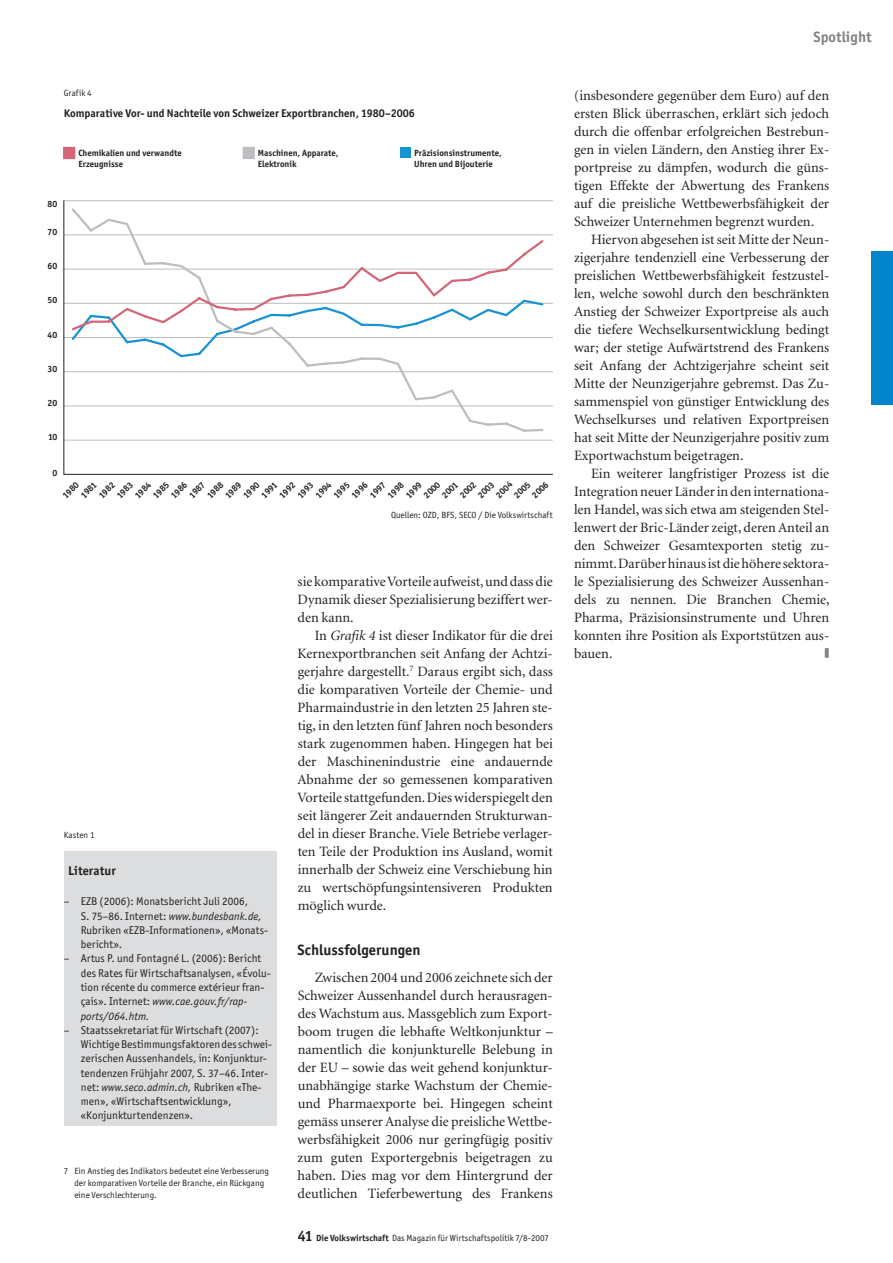
<style>
.page{position:relative;width:893px;height:1263px;background:#fff}
.page>*{position:absolute;margin:0;border:0;box-sizing:border-box;transform-origin:0 0}
.t1{font:700 15px "Officina San ITC";letter-spacing:.005em;color:#231f20}
.t2{font:700 15px "Officina San ITC";letter-spacing:.005em;color:#808285}
.t3{font:14.25px/18px "Minion";color:#231f20;text-align:justify}
.t4{font:700 12.75px "Officina San ITC";letter-spacing:.005em;color:#231f20}
.t5{font:11.25px/14.2px "Officina San ITC";letter-spacing:.005em;color:#231f20}
.t6{font:700 11.25px "Officina San ITC";letter-spacing:.005em;color:#231f20}
.t7{font:700 9px/10.5px "Officina San ITC";color:#231f20}
.t8{font:9px/12px "Officina San ITC";letter-spacing:.005em;color:#231f20}
.s1{font-style:italic}
.s2{font-weight:700;font-size:15px}
.s3{font-weight:700}
</style>
<div class="page">
<div style="left:872px;top:252px;width:21px;height:153px;background:#0084ca"></div>
<div style="left:64px;top:851px;width:212px;height:274px;background:#dcdddf"></div>
<div style="left:64px;top:148px;width:11px;height:10px;background:#d36677"></div>
<div style="left:63px;top:147px;width:12px;height:12px;border:2px solid #d36677"></div>
<div style="left:243px;top:148px;width:11px;height:10px;background:#bcbdc0"></div>
<div style="left:243px;top:147px;width:12px;height:12px;border:2px solid #bcbdc0"></div>
<div style="left:400px;top:148px;width:10px;height:10px;background:#1893d2"></div>
<svg style="left:63px;top:200px;width:490px;height:275px"></svg>
<p class="t8" style="left:64px;top:86px;width:30px">Grafik 4</p>
<p class="t6" style="left:64px;top:106px;width:353px">Komparative Vor- und Nachteile von Schweizer Exportbranchen, 1980–2006</p>
<p class="t7" style="left:48px;top:198px;width:11px">80</p>
<p class="t7" style="left:48px;top:227px;width:11px">70</p>
<p class="t7" style="left:48px;top:261px;width:11px">60</p>
<p class="t7" style="left:48px;top:295px;width:11px">50</p>
<p class="t7" style="left:48px;top:329px;width:11px">40</p>
<p class="t7" style="left:48px;top:363px;width:11px">30</p>
<p class="t7" style="left:48px;top:398px;width:11px">20</p>
<p class="t7" style="left:48px;top:432px;width:11px">10</p>
<p class="t7" style="left:52px;top:468px;width:6px">0</p>
<p class="t7" style="left:78px;top:148px;width:105px">Chemikalien und verwandte<br>Erzeugnisse</p>
<p class="t7" style="left:258px;top:148px;width:82px">Maschinen, Apparate,<br>Elektronik</p>
<p class="t7" style="left:414px;top:148px;width:89px">Präzisionsinstrumente,<br>Uhren und Bijouterie</p>
<p class="t7" style="left:439px;top:493px;width:21px;rotate:-45deg">2001</p>
<p class="t7" style="left:457px;top:493px;width:21px;rotate:-45deg">2002</p>
<p class="t7" style="left:475px;top:493px;width:21px;rotate:-45deg">2003</p>
<p class="t7" style="left:493px;top:493px;width:21px;rotate:-45deg">2004</p>
<p class="t7" style="left:512px;top:493px;width:21px;rotate:-45deg">2005</p>
<p class="t7" style="left:530px;top:493px;width:21px;rotate:-45deg">2006</p>
<p class="t7" style="left:411px;top:483px;width:21px;line-height:12.8px;text-indent:-13px;rotate:-45deg">1999<br>2000</p>
<p class="t7" style="left:241px;top:493px;width:20px;rotate:-45deg">1990</p>
<p class="t7" style="left:60px;top:493px;width:20px;rotate:-45deg">1980</p>
<p class="t7" style="left:133px;top:493px;width:20px;rotate:-45deg">1984</p>
<p class="t7" style="left:385px;top:493px;width:20px;rotate:-45deg">1998</p>
<p class="t7" style="left:205px;top:493px;width:20px;rotate:-45deg">1988</p>
<p class="t7" style="left:313px;top:493px;width:20px;rotate:-45deg">1994</p>
<p class="t7" style="left:169px;top:493px;width:20px;rotate:-45deg">1986</p>
<p class="t7" style="left:349px;top:493px;width:20px;rotate:-45deg">1996</p>
<p class="t7" style="left:223px;top:493px;width:20px;rotate:-45deg">1989</p>
<p class="t7" style="left:277px;top:493px;width:20px;rotate:-45deg">1992</p>
<p class="t7" style="left:96px;top:493px;width:20px;rotate:-45deg">1982</p>
<p class="t7" style="left:331px;top:493px;width:20px;rotate:-45deg">1995</p>
<p class="t7" style="left:151px;top:493px;width:20px;rotate:-45deg">1985</p>
<p class="t7" style="left:295px;top:493px;width:20px;rotate:-45deg">1993</p>
<p class="t7" style="left:114px;top:493px;width:20px;rotate:-45deg">1983</p>
<p class="t7" style="left:187px;top:493px;width:20px;rotate:-45deg">1987</p>
<p class="t7" style="left:367px;top:493px;width:20px;rotate:-45deg">1997</p>
<p class="t7" style="left:78px;top:493px;width:20px;rotate:-45deg">1981</p>
<p class="t7" style="left:259px;top:493px;width:20px;rotate:-45deg">1991</p>
<p class="t8" style="left:64px;top:829px;width:32px">Kasten 1</p>
<p class="t4" style="left:68px;top:862px;width:49px">Literatur</p>
<p class="t5" style="left:81px;top:894px;width:189px;text-indent:-17px">– EZB (2006): Monatsbericht Juli 2006,<br>S. 75–86. Internet: <span class="s1">www.bundesbank.de, </span>Rubriken «EZB-Informationen», «Monats&shy;bericht».</p>
<p class="t5" style="left:81px;top:951px;width:191px;text-indent:-17px">– Artus P. und Fontagné L. (2006): Bericht des Rates für Wirtschaftsanalysen, «Évolu&shy;tion récente du commerce extérieur fran&shy;çais». Internet: <span class="s1">www.cae.gouv.fr/rap&shy;ports/064.htm.</span></p>
<p class="t5" style="left:81px;top:1023px;width:193px;text-indent:-17px">– Staatssekretariat für Wirtschaft (2007):<br>Wichtige Bestimmungsfaktoren des schwei&shy;zerischen Aussenhandels, in: Konjunktur&shy;tendenzen Frühjahr 2007, S. 37–46. Inter&shy;net: <span class="s1">www.seco.admin.ch,</span> Rubriken «The&shy;men», «Wirtschaftsentwicklung», «Konjunkturtendenzen».</p>
<p class="t8" style="left:74px;top:1164px;width:196px;text-indent:-11px">7 Ein Anstieg des Indikators bedeutet eine Verbesserung der komparativen Vorteile der Branche, ein Rückgang eine Verschlechterung.</p>
<p class="t8" style="left:391px;top:509px;width:163px">Quellen: OZD, BFS, SECO / Die Volkswirtschaft</p>
<p class="t3" style="left:298px;top:572px;width:257px">sie komparative Vorteile aufweist, und dass die Dynamik dieser Spezialisierung beziffert wer&shy;den kann.</p>
<p class="t3" style="left:298px;top:626px;width:257px;text-indent:17px">In <span class="s1">Grafik 4</span> ist dieser Indikator für die drei Kernexportbranchen seit Anfang der Achtzi&shy;gerjahre dargestellt.<sup>7</sup> Daraus ergibt sich, dass die komparativen Vorteile der Chemie- und Pharmaindustrie in den letzten 25 Jahren ste&shy;tig, in den letzten fünf Jahren noch besonders stark zugenommen haben. Hingegen hat bei der Maschinenindustrie eine andauernde Abnahme der so gemessenen komparativen Vorteile stattgefunden. Dies widerspiegelt den seit längerer Zeit andauernden Strukturwan&shy;del in dieser Branche. Viele Betriebe verlager&shy;ten Teile der Produktion ins Ausland, womit innerhalb der Schweiz eine Verschiebung hin zu wertschöpfungsintensiveren Produkten möglich wurde.</p>
<p class="t1" style="left:298px;top:940px;width:124px">Schlussfolgerungen</p>
<p class="t3" style="left:298px;top:968px;width:257px;text-indent:17px">Zwischen 2004 und 2006 zeichnete sich der Schweizer Aussenhandel durch herausragen&shy;des Wachstum aus. Massgeblich zum Export&shy;boom trugen die lebhafte Weltkonjunktur – namentlich die konjunkturelle Belebung in der EU – sowie das weit gehend konjunktur&shy;unabhängige starke Wachstum der Chemie&shy;und Pharmaexporte bei. Hingegen scheint gemäss unserer Analyse die preisliche Wettbe&shy;werbsfähigkeit 2006 nur geringfügig positiv zum guten Exportergebnis beigetragen zu haben. Dies mag vor dem Hintergrund der deutlichen Tieferbewertung des Frankens</p>
<p class="t8" style="left:298px;top:1232px;width:253px"><span class="s2">41</span> <span class="s3">Die Volkswirtschaft</span> Das Magazin für Wirtschaftspolitik 7/8-2007</p>
<p class="t2" style="left:813px;top:27px;width:60px">Spotlight</p>
<p class="t3" style="left:574px;top:86px;width:257px">(insbesondere gegenüber dem Euro) auf den ersten Blick überraschen, erklärt sich jedoch durch die offenbar erfolgreichen Bestrebun&shy;gen in vielen Ländern, den Anstieg ihrer Ex&shy;portpreise zu dämpfen, wodurch die güns&shy;tigen Effekte der Abwertung des Frankens auf die preisliche Wettbewerbsfähigkeit der Schweizer Unternehmen begrenzt wurden.</p>
<p class="t3" style="left:574px;top:230px;width:257px;text-indent:17px">Hiervon abgesehen ist seit Mitte der Neun&shy;zigerjahre tendenziell eine Verbesserung der preislichen Wettbewerbsfähigkeit festzustel&shy;len, welche sowohl durch den beschränkten Anstieg der Schweizer Exportpreise als auch die tiefere Wechselkursentwicklung bedingt war; der stetige Aufwärtstrend des Frankens seit Anfang der Achtzigerjahre scheint seit Mitte der Neunzigerjahre gebremst. Das Zu&shy;sammenspiel von günstiger Entwicklung des Wechselkurses und relativen Exportpreisen hat seit Mitte der Neunzigerjahre positiv zum Exportwachstum beigetragen.</p>
<p class="t3" style="left:574px;top:464px;width:257px;text-indent:17px">Ein weiterer langfristiger Prozess ist die Integration neuer Länder in den internationa&shy;len Handel, was sich etwa am steigenden Stel&shy;lenwert der Bric-Länder zeigt, deren Anteil an den Schweizer Gesamtexporten stetig zu&shy;nimmt. Darüber hinaus ist die höhere sektora&shy;le Spezialisierung des Schweizer Aussenhan&shy;dels zu nennen. Die Branchen Chemie, Pharma, Präzisionsinstrumente und Uhren konnten ihre Position als Exportstützen aus&shy;bauen.</p>
</div>
